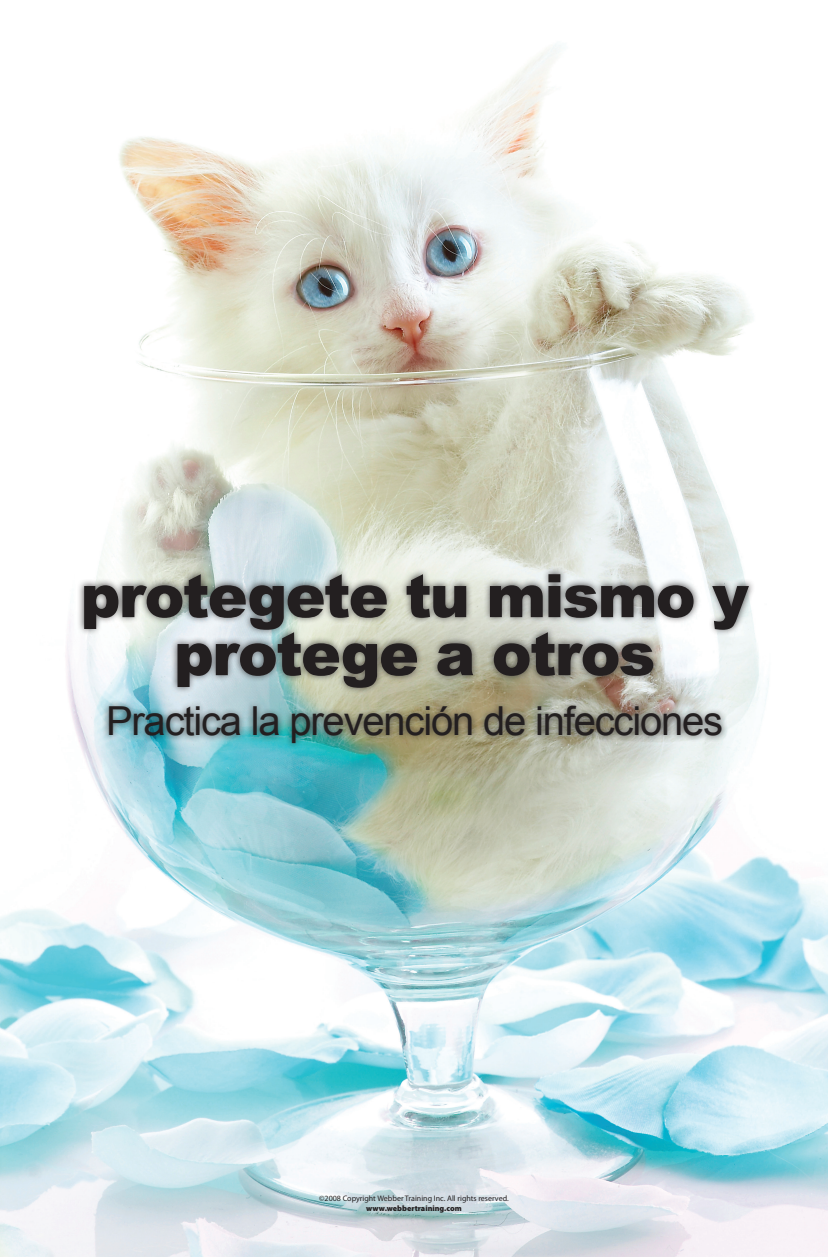
<style>
.page{position:relative;width:828px;height:1260px;background:#fff}
.page>*{position:absolute;margin:0;border:0;box-sizing:border-box;transform-origin:0 0}
.t1{font:900 60px/58px "Arial";letter-spacing:-.03em;color:#231f20;text-align:center}
.t2{font:40px "Arial";letter-spacing:-.03em;color:#231f20}
.t3{font:8px "Myriad Pro";color:#231f20}
.t4{font:900 8px "Myriad Pro";color:#231f20}
</style>
<div class="page">
<img style="left:0;top:44px;width:828px;height:1212px">
<div style="left:77px;top:567px;width:678px;height:183px;background:#231f20;opacity:.75"></div>
<h1 class="t1" style="left:81px;top:565px;width:670px">protegete tu mismo y protege a otros</h1>
<h2 class="t2" style="left:106px;top:695px;width:619px">Practica la prevención de infecciones</h2>
<p class="t3" style="left:319px;top:1194px;width:191px">©2008 Copyright Webber Training Inc. All rights reserved.</p>
<p class="t4" style="left:366px;top:1204px;width:97px">www.webbertraining.com</p>
</div>
